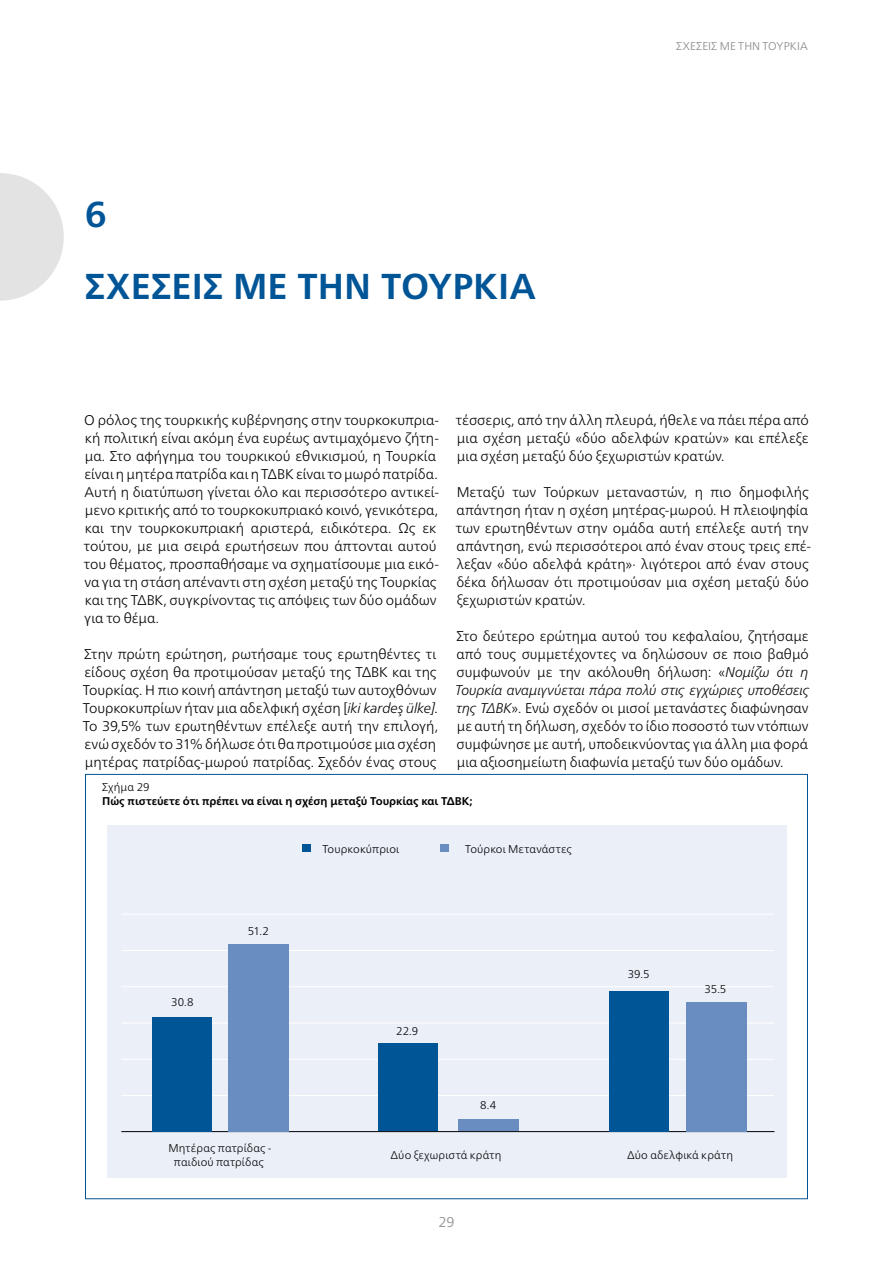
<style>
.page{position:relative;width:893px;height:1263px;background:#fff}
.page>*{position:absolute;margin:0;border:0;box-sizing:border-box;transform-origin:0 0}
.H4_GR{font:700 36px "Frutiger Neue LTW1 G";letter-spacing:.005em;color:#005597}
.H4__24__Kapitel{font:700 36px "Frutiger Neue LTW1 G";color:#005597}
.FT_Blocksatz_ΤΕΧΤ{font:300 14.1px/18px "Frutiger Neue LTW1 G";color:#000}
.t1{font:300 14.1px "Frutiger Neue LTW1 G";color:#878787}
.Fußnoten-__Marginalt{font:300 11.25px/13.6px "Frutiger Neue LTW1 G";letter-spacing:.015em;color:#000;text-align:center}
.t2{font:700 11.25px/13.5px "Frutiger Neue LTW1 G";color:#000}
.FOOT_Fußnoten-__Marg{font:300 11.25px "Frutiger Neue LTW1 G";letter-spacing:.005em;color:#878787}
.s1{font-style:italic}
.s2{font-weight:300}
</style>
<div class="page">
<svg style="left:0;top:173px;width:64px;height:128px"></svg>
<div style="left:107px;top:825px;width:680px;height:353px;background:#ebeff8"></div>
<hr style="left:121px;top:1131px;width:653px;height:1px;background:#000">
<hr style="left:121px;top:1095px;width:653px;height:1px;background:#fff">
<hr style="left:121px;top:1059px;width:653px;height:1px;background:#fff">
<hr style="left:121px;top:1022px;width:653px;height:1px;background:#fff">
<hr style="left:121px;top:986px;width:653px;height:1px;background:#fff">
<hr style="left:121px;top:950px;width:653px;height:1px;background:#fff">
<hr style="left:121px;top:914px;width:653px;height:1px;background:#fff">
<div style="left:153px;top:1017px;width:59px;height:114px;background:#005597"></div>
<div style="left:378px;top:1043px;width:60px;height:88px;background:#005597"></div>
<div style="left:609px;top:991px;width:60px;height:140px;background:#005597"></div>
<div style="left:228px;top:944px;width:61px;height:187px;background:#698dc0"></div>
<div style="left:458px;top:1119px;width:61px;height:12px;background:#698dc0"></div>
<div style="left:686px;top:1002px;width:61px;height:129px;background:#698dc0"></div>
<div style="left:440px;top:844px;width:9px;height:8px;background:#698dc0"></div>
<div style="left:302px;top:844px;width:8px;height:8px;background:#005597"></div>
<p class="H4__24__Kapitel" style="left:85px;top:188px;width:23px">6</p>
<p class="H4_GR" style="left:85px;top:260px;width:452px">ΣΧΈΣΕΙΣ ΜΕ ΤΗ Ν ΤΟΥΡΚΊΑ</p>
<p class="FOOT_Fußnoten-__Marg" style="left:676px;top:38px;width:133px">ΣΧΕΣΕΙΣ ΜΕ ΤΗΝ ΤΟΥΡΚΙΑ</p>
<p class="FT_Blocksatz_ΤΕΧΤ" style="left:84px;top:410px;width:357px">Ο ρόλος της τουρκικής κυβέρνησης στην τουρκοκυπρια&shy;κή πολιτική είναι ακόμη ένα ευρέως αντιμαχόμενο ζήτη&shy;μα. Στο αφήγημα του τουρκικού εθνικισμού, η Τουρκία είναι η μητέρα πατρίδα και η ΤΔΒΚ είναι το μωρό πατρίδα.<br>Αυτή η διατύπωση γίνεται όλο και περισσότερο αντικεί&shy;μενο κριτικής από το τουρκοκυπριακό κοινό, γενικότερα, και την τουρκοκυπριακή αριστερά, ειδικότερα. Ως εκ τούτου, με μια σειρά ερωτήσεων που άπτονται αυτού του θέματος, προσπαθήσαμε να σχηματίσουμε μια εικό&shy;να για τη στάση απέναντι στη σχέση μεταξύ της Τουρκίας και της ΤΔΒΚ, συγκρίνοντας τις απόψεις των δύο ομάδων για το θέμα.</p>
<p class="FT_Blocksatz_ΤΕΧΤ" style="left:83px;top:644px;width:357px">Στην πρώτη ερώτηση, ρωτήσαμε τους ερωτηθέντες τι είδους σχέση θα προτιμούσαν μεταξύ της ΤΔΒΚ και της Τουρκίας. Η πιο κοινή απάντηση μεταξύ των αυτοχθόνων Τουρκοκυπρίων ήταν μια αδελφική σχέση [<span class="s1">iki kardeş ülke]</span>.<br>Το 39,5% των ερωτηθέντων επέλεξε αυτή την επιλογή, ενώ σχεδόν το 31% δήλωσε ότι θα προτιμούσε μια σχέση μητέρας πατρίδας-μωρού πατρίδας. Σχεδόν ένας στους</p>
<p class="FT_Blocksatz_ΤΕΧΤ" style="left:456px;top:410px;width:354px;text-align:justify">τέσσερις, από την άλλη πλευρά, ήθελε να πάει πέρα από μια σχέση μεταξύ «δύο αδελφών κρατών» και επέλεξε μια σχέση μεταξύ δύο ξεχωριστών κρατών.</p>
<p class="FT_Blocksatz_ΤΕΧΤ" style="left:456px;top:482px;width:357px">Μεταξύ των Τούρκων μεταναστών, η πιο δημοφιλής απάντηση ήταν η σχέση μητέρας-μωρού. Η πλειοψηφία των ερωτηθέντων στην ομάδα αυτή επέλεξε αυτή την απάντηση, ενώ περισσότεροι από έναν στους τρεις επέ&shy;λεξαν «δύο αδελφά κράτη»· λιγότεροι από έναν στους δέκα δήλωσαν ότι προτιμούσαν μια σχέση μεταξύ δύο ξεχωριστών κρατών.</p>
<p class="FT_Blocksatz_ΤΕΧΤ" style="left:455px;top:626px;width:356px">Στο δεύτερο ερώτημα αυτού του κεφαλαίου, ζητήσαμε από τους συμμετέχοντες να δηλώσουν σε ποιο βαθμό συμφωνούν με την ακόλουθη δήλωση: «<span class="s1">Νομίζω ότι η Τουρκία αναμιγνύεται πάρα πολύ στις εγχώριες υποθέσεις της ΤΔΒΚ</span>». Ενώ σχεδόν οι μισοί μετανάστες διαφώνησαν με αυτή τη δήλωση, σχεδόν το ίδιο ποσοστό των ντόπιων συμφώνησε με αυτή, υποδεικνύοντας για άλλη μια φορά μια αξιοσημείωτη διαφωνία μεταξύ των δύο ομάδων.</p>
<p class="t2" style="left:102px;top:780px;width:372px"><span class="s2">Σχήμα 29<br></span>Πώς πιστεύετε ότι πρέπει να είναι η σχέση μεταξύ Τουρκίας και ΤΔΒΚ;</p>
<p class="Fußnoten-__Marginalt" style="left:171px;top:995px;width:24px">30.8</p>
<p class="Fußnoten-__Marginalt" style="left:248px;top:923px;width:23px">51.2</p>
<p class="Fußnoten-__Marginalt" style="left:168px;top:1140px;width:105px">Μητέρας πατρίδας - παιδιού πατρίδας</p>
<p class="Fußnoten-__Marginalt" style="left:322px;top:841px;width:78px">Τουρκοκύπριοι</p>
<p class="Fußnoten-__Marginalt" style="left:465px;top:841px;width:108px">Τούρκοι Μετανάστες</p>
<p class="Fußnoten-__Marginalt" style="left:396px;top:1023px;width:23px">22.9</p>
<p class="Fußnoten-__Marginalt" style="left:480px;top:1097px;width:18px">8.4</p>
<p class="Fußnoten-__Marginalt" style="left:390px;top:1147px;width:113px">Δύο ξεχωριστά κράτη</p>
<p class="t1" style="left:438px;top:1212px;width:18px">29</p>
<p class="Fußnoten-__Marginalt" style="left:628px;top:966px;width:23px">39.5</p>
<p class="Fußnoten-__Marginalt" style="left:704px;top:982px;width:23px">35.5</p>
<p class="Fußnoten-__Marginalt" style="left:627px;top:1147px;width:107px">Δύο αδελφικά κράτη</p>
</div>
